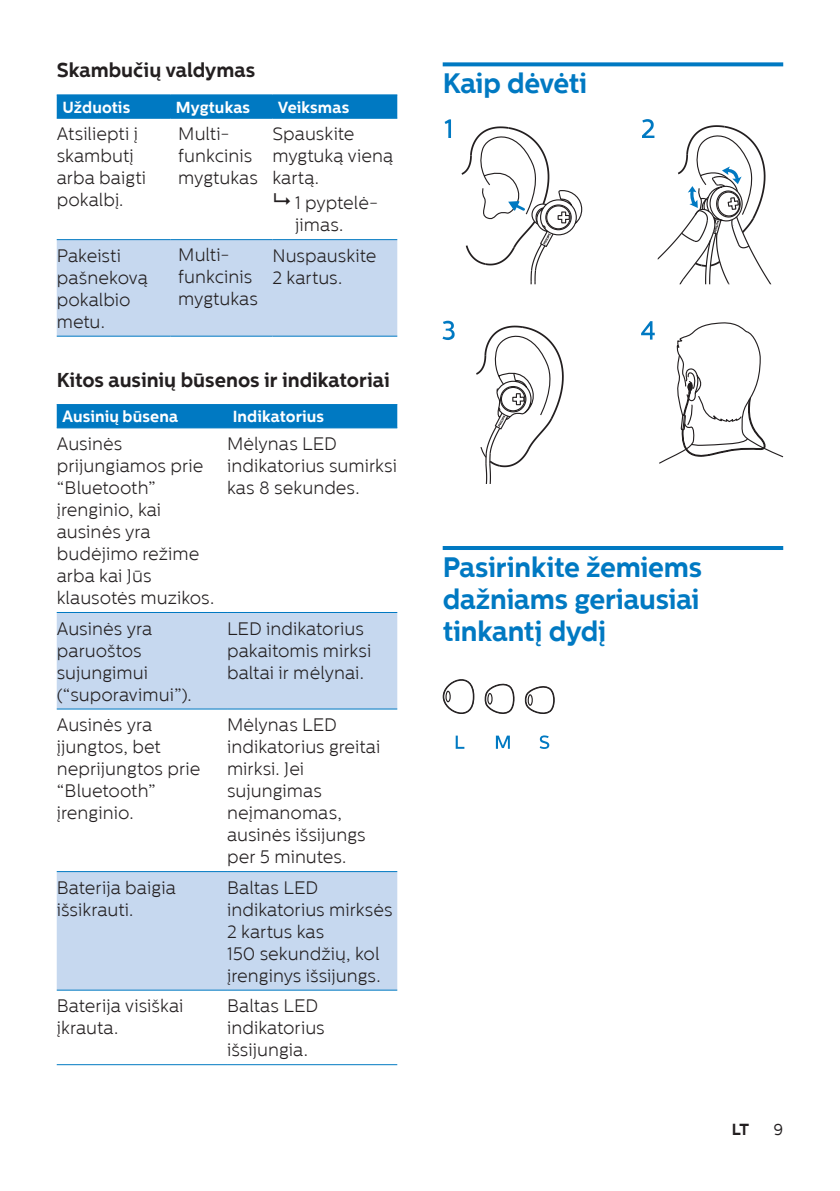
<style>
.page{position:relative;width:840px;height:1191px;background:#fff}
.page>*{position:absolute;margin:0;border:0;box-sizing:border-box;transform-origin:0 0}
.VIRSRAKSTS{font:700 28px/32px "Centrale Sans";letter-spacing:-.01em;color:#0079c2;text-align:justify}
.bolds{font:700 20px "Centrale Sans";color:#231f20}
.PARASTS{font:300 18px/22px "Centrale Sans";color:#231f20}
.AR_BULTU{font:300 18px/22px "Centrale Sans";color:#231f20}
.t1{font:700 16px "Centrale Sans";letter-spacing:.01em;color:#fff}
.t2{font:700 16px "Centrale Sans";color:#231f20}
.t3{font:16px "Centrale Sans";color:#231f20}
</style>
<div class="page">
<div style="left:57px;top:95px;width:340px;height:23px;background:#0079c2"></div>
<div style="left:57px;top:240px;width:340px;height:96px;background:#c6d8ef"></div>
<hr style="left:57px;top:239px;width:113px;height:1px;background:#0079c2">
<hr style="left:170px;top:239px;width:102px;height:1px;background:#0079c2">
<hr style="left:272px;top:239px;width:125px;height:1px;background:#0079c2">
<hr style="left:57px;top:336px;width:113px;height:1px;background:#0079c2">
<hr style="left:170px;top:336px;width:102px;height:1px;background:#0079c2">
<hr style="left:272px;top:336px;width:125px;height:1px;background:#0079c2">
<hr style="left:57px;top:94px;width:113px;height:1px;background:#0079c2">
<hr style="left:170px;top:94px;width:102px;height:1px;background:#0079c2">
<hr style="left:272px;top:94px;width:125px;height:1px;background:#0079c2">
<hr style="left:57px;top:118px;width:113px;height:1px;background:#0079c2">
<hr style="left:170px;top:118px;width:102px;height:1px;background:#0079c2">
<hr style="left:272px;top:118px;width:125px;height:1px;background:#0079c2">
<div style="left:57px;top:405px;width:340px;height:22px;background:#0079c2"></div>
<svg style="left:57px;top:613px;width:340px;height:376px;fill:#c6d8ef"></svg>
<hr style="left:57px;top:612px;width:170px;height:1px;background:#0079c2">
<hr style="left:227px;top:612px;width:170px;height:1px;background:#0079c2">
<hr style="left:57px;top:708px;width:170px;height:1px;background:#0079c2">
<hr style="left:227px;top:708px;width:170px;height:1px;background:#0079c2">
<hr style="left:57px;top:871px;width:170px;height:1px;background:#0079c2">
<hr style="left:227px;top:871px;width:170px;height:1px;background:#0079c2">
<hr style="left:57px;top:989px;width:170px;height:1px;background:#0079c2">
<hr style="left:227px;top:989px;width:170px;height:1px;background:#0079c2">
<hr style="left:57px;top:1064px;width:170px;height:1px;background:#0079c2">
<hr style="left:227px;top:1064px;width:170px;height:1px;background:#0079c2">
<hr style="left:57px;top:404px;width:170px;height:1px;background:#0079c2">
<hr style="left:227px;top:404px;width:170px;height:1px;background:#0079c2">
<hr style="left:57px;top:427px;width:170px;height:1px;background:#0079c2">
<hr style="left:227px;top:427px;width:170px;height:1px;background:#0079c2">
<svg style="left:442px;top:62px;width:340px;height:4px"></svg>
<hr style="left:442px;top:546px;width:340px;height:4px;background:#0079c2">
<svg style="left:444px;top:119px;width:7px;height:19px"></svg>
<svg style="left:442px;top:321px;width:12px;height:19px"></svg>
<svg style="left:642px;top:119px;width:129px;height:165px"></svg>
<svg style="left:461px;top:126px;width:121px;height:158px"></svg>
<svg style="left:476px;top:325px;width:87px;height:159px"></svg>
<svg style="left:641px;top:321px;width:143px;height:143px"></svg>
<svg style="left:442px;top:679px;width:113px;height:35px"></svg>
<svg style="left:455px;top:735px;width:9px;height:14px"></svg>
<svg style="left:495px;top:735px;width:14px;height:14px"></svg>
<svg style="left:539px;top:735px;width:10px;height:14px"></svg>
<p class="bolds" style="left:57px;top:59px;width:200px">Skambučių valdymas</p>
<p class="t1" style="left:62px;top:97px;width:69px">Užduotis</p>
<p class="t1" style="left:176px;top:97px;width:76px">Mygtukas</p>
<p class="t1" style="left:278px;top:97px;width:73px">Veiksmas</p>
<p class="PARASTS" style="left:57px;top:123px;width:91px">Atsiliepti į skambutį arba baigti pokalbį.</p>
<p class="PARASTS" style="left:178px;top:122px;width:81px">Multi&shy;funkcinis mygtukas</p>
<p class="PARASTS" style="left:272px;top:123px;width:122px">Spauskite mygtuką vieną kartą.</p>
<p class="AR_BULTU" style="left:295px;top:192px;width:84px">1 pyptelė&shy;jimas.</p>
<p class="PARASTS" style="left:57px;top:244px;width:93px">Pakeisti pašnekovą pokalbio metu.</p>
<p class="PARASTS" style="left:178px;top:244px;width:81px">Multi&shy;funkcinis mygtukas</p>
<p class="PARASTS" style="left:272px;top:244px;width:105px">Nuspauskite<br>2 kartus.</p>
<p class="bolds" style="left:57px;top:368px;width:334px">Kitos ausinių būsenos ir indikatoriai</p>
<p class="t1" style="left:62px;top:407px;width:117px">Ausinių būsena</p>
<p class="t1" style="left:232px;top:407px;width:93px">Indikatorius</p>
<p class="PARASTS" style="left:57px;top:432px;width:159px">Ausinės prijungiamos prie “Bluetooth” įrenginio, kai ausinės yra budėjimo režime arba kai Jūs klausotės muzikos.</p>
<p class="PARASTS" style="left:227px;top:432px;width:171px">Mėlynas LED indikatorius sumirksi kas 8 sekundes.</p>
<p class="PARASTS" style="left:57px;top:617px;width:136px">Ausinės yra paruoštos sujungimui (“suporavimui”).</p>
<p class="PARASTS" style="left:227px;top:617px;width:146px">LED indikatorius pakaitomis mirksi baltai ir mėlynai.</p>
<p class="PARASTS" style="left:57px;top:713px;width:145px">Ausinės yra įjungtos, bet neprijungtos prie “Bluetooth” įrenginio.</p>
<p class="PARASTS" style="left:227px;top:713px;width:155px">Mėlynas LED indikatorius greitai mirksi. Jei sujungimas neįmanomas, ausinės išsijungs per 5 minutes.</p>
<p class="PARASTS" style="left:57px;top:876px;width:120px">Baterija baigia išsikrauti.</p>
<p class="PARASTS" style="left:227px;top:876px;width:167px">Baltas LED indikatorius mirksės<br>2 kartus kas<br>150 sekundžių, kol įrenginys išsijungs.</p>
<p class="PARASTS" style="left:57px;top:994px;width:128px">Baterija visiškai įkrauta.</p>
<p class="PARASTS" style="left:227px;top:994px;width:99px">Baltas LED indikatorius išsijungia.</p>
<p class="VIRSRAKSTS" style="left:442px;top:67px;width:146px">Kaip dėvėti</p>
<p class="VIRSRAKSTS" style="left:442px;top:550px;width:261px">Pasirinkite žemiems dažniams geriausiai tinkantį dydį</p>
<p class="t2" style="left:731px;top:1119px;width:19px">LT</p>
<p class="t3" style="left:773px;top:1120px;width:11px">9</p>
</div>
